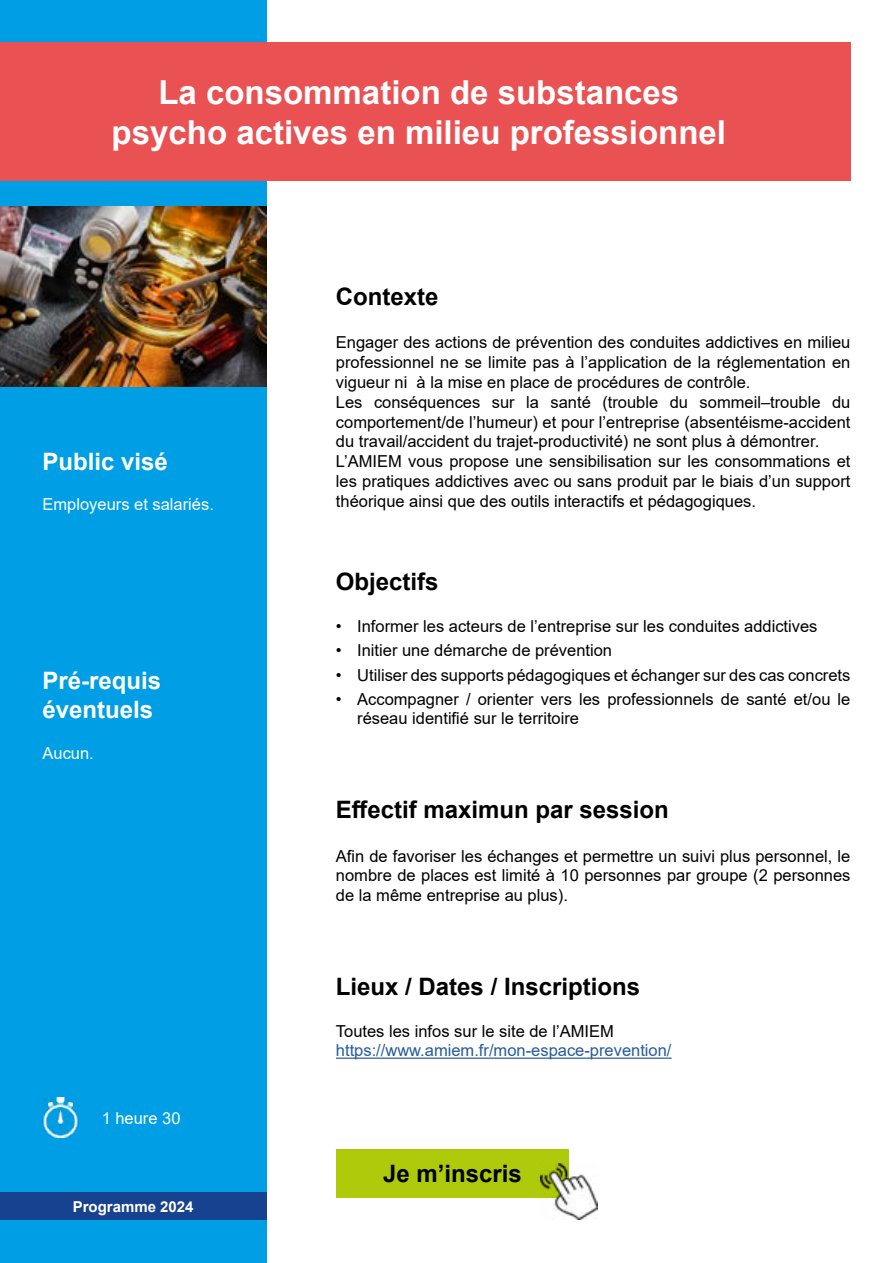
<style>
.page{position:relative;width:893px;height:1263px;background:#fff}
.page>*{position:absolute;margin:0;border:0;box-sizing:border-box;transform-origin:0 0}
.t1{font:700 33px/39.6px "Arial";color:#fff;text-align:center}
.t2{font:700 24px "Arial";color:#000}
.t3{font:700 24px/28.8px "Arial";color:#fff}
.t4{font:16.5px/19.8px "Arial";color:#000}
.t5{font:16.5px "Arial";color:#265b9b}
.t6{font:16.5px "Arial";color:#fff}
.t7{font:700 15px "Arial";color:#fff}
</style>
<div class="page">
<div style="left:0;top:0;width:266px;height:1263px;background:#009ee4"></div>
<div style="left:0;top:43px;width:850px;height:138px;background:#ea5153"></div>
<div style="left:336px;top:1149px;width:233px;height:49px;background:#afca0b"></div>
<img style="left:540px;top:1164px;width:58px;height:55px">
<div style="left:0;top:1192px;width:266px;height:28px;background:#17428f"></div>
<img style="left:43px;top:1098px;width:36px;height:39px">
<img style="left:0;top:206px;width:266px;height:180px">
<hr style="left:336px;top:1057px;width:336px;height:2px;background:#265b9b">
<h1 class="t1" style="left:112px;top:76px;width:616px">La consommation de substances psycho actives en milieu professionnel</h1>
<h2 class="t3" style="left:43px;top:449px;width:127px">Public visé</h2>
<p class="t6" style="left:43px;top:498px;width:173px">Employeurs et salariés.</p>
<h2 class="t3" style="left:43px;top:668px;width:120px">Pré-requis éventuels</h2>
<p class="t6" style="left:43px;top:747px;width:53px">Aucun.</p>
<p class="t6" style="left:102px;top:1106px;width:80px">1 heure 30</p>
<p class="t7" style="left:73px;top:1201px;width:122px">Programme 2024</p>
<h2 class="t2" style="left:336px;top:287px;width:104px">Contexte</h2>
<p class="t4" style="left:336px;top:334px;width:516px">Engager des actions de prévention des conduites addictives en milieu professionnel ne se limite pas à l’application de la réglementation en vigueur ni à la mise en place de procédures de contrôle.<br>Les conséquences sur la santé (trouble du sommeil–trouble du comportement/de l’humeur) et pour l’entreprise (absentéisme-accident du travail/accident du trajet-productivité) ne sont plus à démontrer.<br>L’AMIEM vous propose une sensibilisation sur les consommations et les pratiques addictives avec ou sans produit par le biais d’un support théorique ainsi que des outils interactifs et pédagogiques.</p>
<h2 class="t2" style="left:336px;top:573px;width:104px">Objectifs</h2>
<p class="t4" style="left:336px;top:618px;width:483px">• Informer les acteurs de l’entreprise sur les conduites addictives</p>
<p class="t4" style="left:336px;top:642px;width:278px">• Initier une démarche de prévention</p>
<p class="t4" style="left:336px;top:666px;width:516px">• Utiliser des supports pédagogiques et échanger sur des cas concrets</p>
<p class="t4" style="left:357px;top:690px;width:495px;text-indent:-21px">• Accompagner / orienter vers les professionnels de santé et/ou le réseau identifié sur le territoire</p>
<h2 class="t2" style="left:336px;top:793px;width:334px">Effectif maximun par session</h2>
<p class="t4" style="left:336px;top:846px;width:516px;text-align:justify">Afin de favoriser les échanges et permettre un suivi plus personnel, le nombre de places est limité à 10 personnes par groupe (2 personnes de la même entreprise au plus).</p>
<h2 class="t2" style="left:336px;top:977px;width:306px">Lieux / Dates / Inscriptions</h2>
<p class="t4" style="left:336px;top:1022px;width:279px">Toutes les infos sur le site de l’AMIEM</p>
<p class="t5" style="left:336px;top:1039px;width:337px">https://www.amiem.fr/mon-espace-prevention/</p>
<h2 class="t2" style="left:383px;top:1164px;width:140px">Je m’inscris</h2>
</div>
